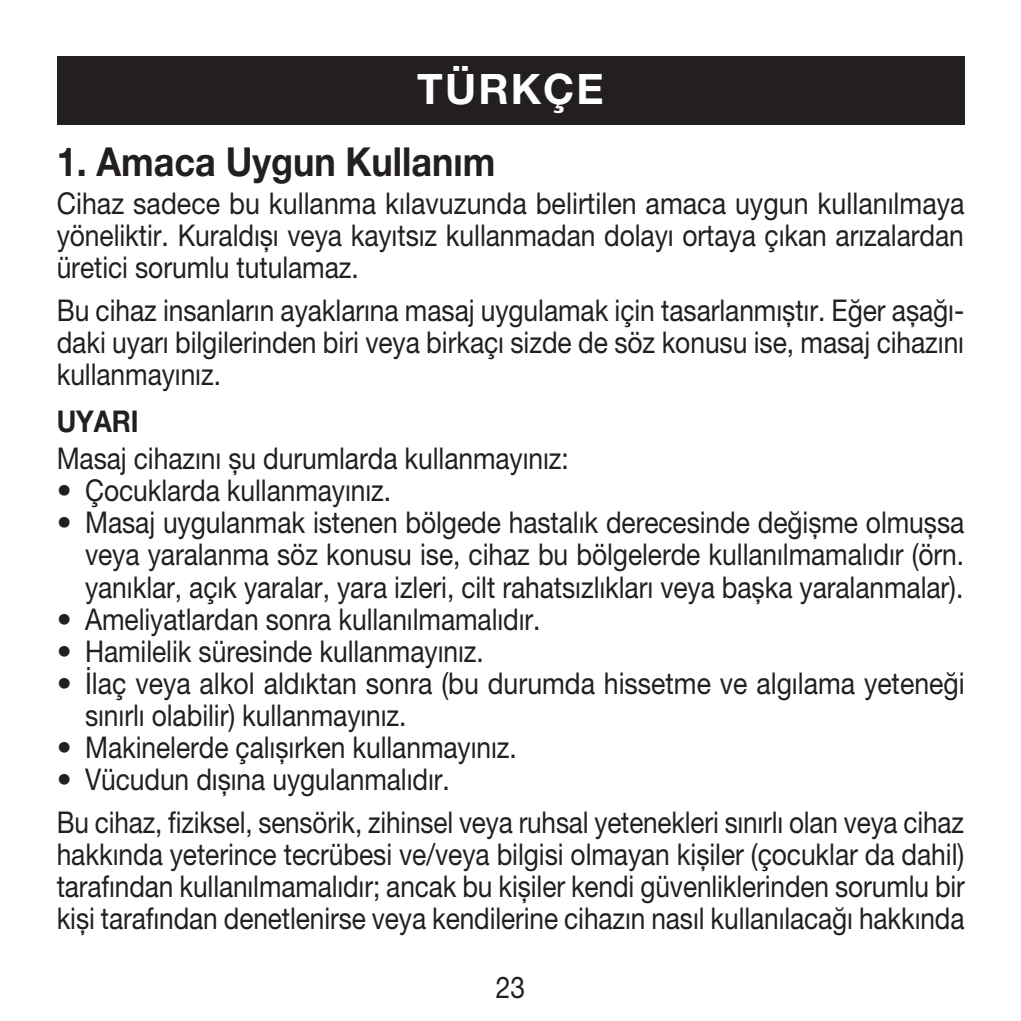
<style>
.page{position:relative;width:1021px;height:1021px;background:#fff}
.page>*{position:absolute;margin:0;border:0;box-sizing:border-box;transform-origin:0 0}
.t1{font:700 42px "Helvetica Neue LT Pro";letter-spacing:.05em;color:#fff}
.t2{font:700 40px "Helvetica Neue LT Pro";color:#231f20;scale:.9 1}
.t3{font:30px/32px "Helvetica Neue LT Pro";letter-spacing:-.005em;color:#231f20}
.t4{font:30px/32px "Helvetica Neue LT Pro";letter-spacing:-.005em;color:#231f20;text-align:justify;scale:.88 1}
.t5{font:30px/32px "Helvetica Neue LT Pro";letter-spacing:-.005em;color:#231f20;text-align:justify;scale:.89 1}
.t6{font:700 30px "Helvetica Neue LT Pro";letter-spacing:-.005em;color:#231f20;scale:.88 1}
</style>
<div class="page">
<div style="left:57px;top:57px;width:907px;height:68px;background:#231f20"></div>
<h1 class="t1" style="left:417px;top:63px;width:156px">TÜRKÇE</h1>
<h2 class="t2" style="left:57px;top:137px;width:489px">1. Amaca Uygun Kullanım</h2>
<p class="t5" style="left:57px;top:187px;width:1021px">Cihaz sadece bu kullanma kılavuzunda belirtilen amaca uygun kullanılmaya yöneliktir. Kuraldışı veya kayıtsız kullanmadan dolayı ortaya çıkan arızalardan üretici sorumlu tutulamaz.</p>
<p class="t4" style="left:57px;top:294px;width:1032px">Bu cihaz insanların ayaklarına masaj uygulamak için tasarlanmıştır. Eğer aşağı&shy;daki uyarı bilgilerinden biri veya birkaçı sizde de söz konusu ise, masaj cihazını kullanmayınız.</p>
<p class="t6" style="left:57px;top:402px;width:94px">UYARI</p>
<p class="t4" style="left:57px;top:442px;width:583px">Masaj cihazını şu durumlarda kullanmayınız:</p>
<p class="t3" style="left:57px;top:474px;width:336px">• Çocuklarda kullanmayınız.</p>
<p class="t3" style="left:85px;top:506px;width:880px;text-align:justify;text-indent:-28px">• Masaj uygulanmak istenen bölgede hastalık derecesinde değişme olmuşsa veya yaralanma söz konusu ise, cihaz bu bölgelerde kullanılmamalıdır (örn. yanıklar, açık yaralar, yara izleri, cilt rahatsızlıkları veya başka yaralanmalar).</p>
<p class="t3" style="left:57px;top:602px;width:485px">• Ameliyatlardan sonra kullanılmamalıdır.</p>
<p class="t3" style="left:57px;top:634px;width:428px">• Hamilelik süresinde kullanmayınız.</p>
<p class="t3" style="left:85px;top:666px;width:881px;text-indent:-28px">• İlaç veya alkol aldıktan sonra (bu durumda hissetme ve algılama yeteneği sınırlı olabilir) kullanmayınız.</p>
<p class="t3" style="left:57px;top:730px;width:461px">• Makinelerde çalışırken kullanmayınız.</p>
<p class="t3" style="left:57px;top:757px;width:908px;line-height:43.2px">• Vücudun dışına uygulanmalıdır.<br>Bu cihaz, fiziksel, sensörik, zihinsel veya ruhsal yetenekleri sınırlı olan veya cihaz</p>
<p class="t4" style="left:57px;top:837px;width:1033px">hakkında yeterince tecrübesi ve/veya bilgisi olmayan kişiler (çocuklar da dahil) tarafından kullanılmamalıdır; ancak bu kişiler kendi güvenliklerinden sorumlu bir kişi tarafından denetlenirse veya kendilerine cihazın nasıl kullanılacağı hakkında</p>
<p class="t4" style="left:496px;top:970px;width:35px">23</p>
</div>
